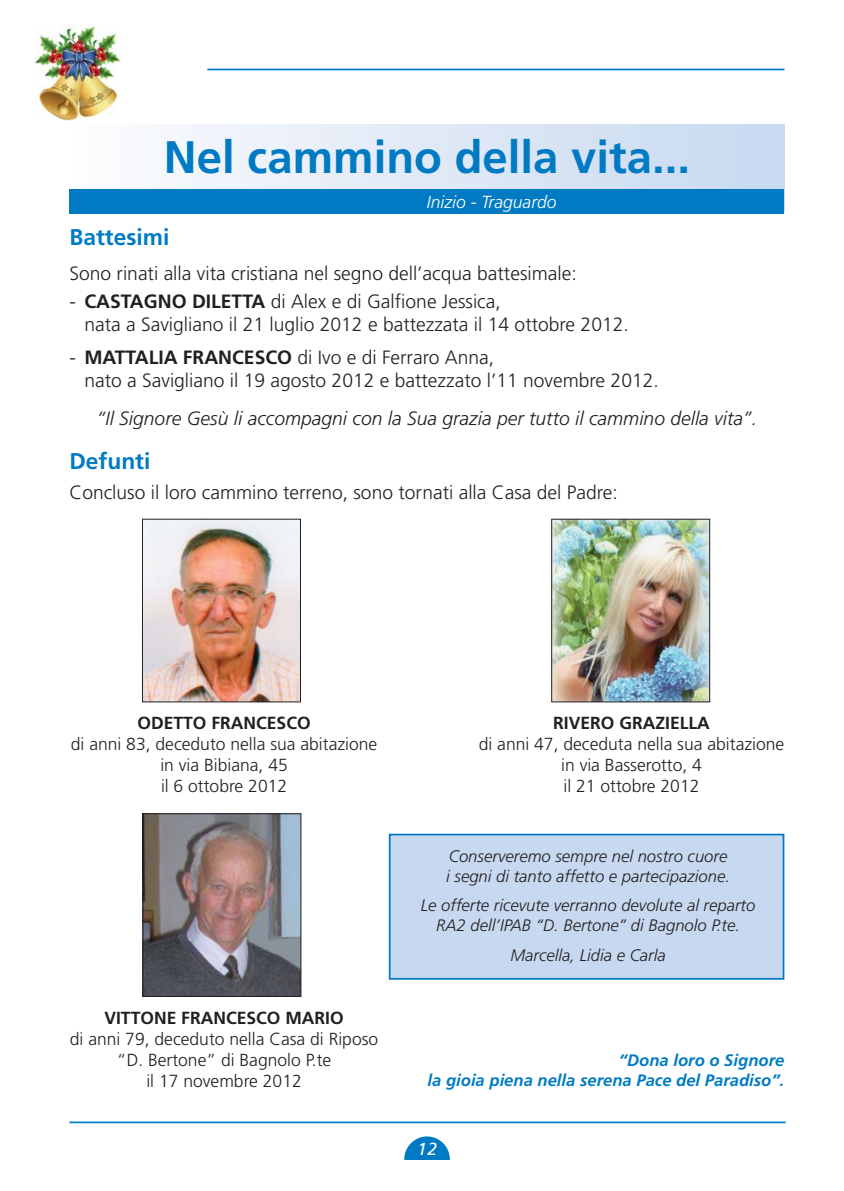
<style>
.page{position:relative;width:844px;height:1191px;background:#fff}
.page>*{position:absolute;margin:0;border:0;box-sizing:border-box;transform-origin:0 0}
.t1{font:700 45.5px "Frutiger";color:#007bc3}
.t2{font:700 22.75px "Frutiger";color:#007bc3}
.t3{font:300 19.25px/23.1px "Frutiger";color:#231f20}
.t4{font:italic 300 19.25px "Frutiger";color:#231f20}
.t5{font:300 17.5px/21px "Frutiger";color:#231f20;text-align:center}
.t6{font:700 17.5px "Frutiger";color:#231f20}
.t7{font:italic 300 17.5px "Frutiger";color:#fff}
.t8{font:italic 17.5px "Frutiger";color:#fff}
.t9{font:italic 300 16.62px/19.9px "Frutiger";color:#231f20}
.t10{font:italic 700 16.62px/19.9px "Frutiger";color:#007bc3;text-align:right}
.s1{font-weight:700}
</style>
<div class="page">
<hr style="left:69px;top:1121px;width:716px;height:2px;background:#007bc3">
<div style="left:404px;top:1136px;width:45px;height:45px;background:#007bc3;border-radius:50%"></div>
<div style="left:390px;top:1160px;width:74px;height:29px;background:#fff"></div>
<hr style="left:207px;top:69px;width:577px;height:1px;background:#007bc3">
<div style="left:69px;top:124px;width:715px;height:88px;background:linear-gradient(to right,#fcfcfe,#c7d8f0)"></div>
<div style="left:69px;top:189px;width:715px;height:25px;background:#007bc3"></div>
<img style="left:35px;top:25px;width:87px;height:96px">
<div style="left:390px;top:835px;width:392px;height:143px;background:#c7d9f0"></div>
<div style="left:388px;top:833px;width:396px;height:146px;border:2px solid #007bc3"></div>
<img style="left:144px;top:815px;width:155px;height:180px">
<div style="left:142px;top:813px;width:159px;height:184px;border:1px solid #231f20"></div>
<img style="left:144px;top:521px;width:155px;height:179px">
<div style="left:142px;top:519px;width:159px;height:183px;border:1px solid #231f20"></div>
<img style="left:553px;top:521px;width:155px;height:179px">
<div style="left:551px;top:519px;width:159px;height:183px;border:1px solid #231f20"></div>
<h1 class="t1" style="left:164px;top:139px;width:527px">Nel cammino della vita...</h1>
<p class="t7" style="left:427px;top:194px;width:131px">Inizio - Traguardo</p>
<p class="t2" style="left:69px;top:228px;width:101px">Battesimi</p>
<p class="t3" style="left:69px;top:263px;width:508px">Sono rinati alla vita cristiana nel segno dell’acqua battesimale:</p>
<p class="t3" style="left:84px;top:291px;width:545px;text-indent:-15px">- <span class="s1">CASTAGNO DILETTA</span> di Alex e di Galfione Jessica,<br>nata a Savigliano il 21 luglio 2012 e battezzata il 14 ottobre 2012.</p>
<p class="t3" style="left:84px;top:347px;width:575px;text-indent:-15px">- <span class="s1">MATTALIA FRANCESCO</span> di Ivo e di Ferraro Anna,<br>nato a Savigliano il 19 agosto 2012 e battezzato l’11 novembre 2012.</p>
<p class="t4" style="left:97px;top:410px;width:661px">“Il Signore Gesù li accompagni con la Sua grazia per tutto il cammino della vita”.</p>
<p class="t2" style="left:69px;top:452px;width:82px">Defunti</p>
<p class="t3" style="left:69px;top:482px;width:549px">Concluso il loro cammino terreno, sono tornati alla Casa del Padre:</p>
<p class="t6" style="left:137px;top:716px;width:175px">ODETTO FRANCESCO</p>
<p class="t5" style="left:71px;top:735px;width:308px">di anni 83, deceduto nella sua abitazione in via Bibiana, 45<br>il 6 ottobre 2012</p>
<p class="t6" style="left:104px;top:1010px;width:241px">VITTONE FRANCESCO MARIO</p>
<p class="t5" style="left:70px;top:1029px;width:310px">di anni 79, deceduto nella Casa di Riposo “D. Bertone” di Bagnolo P.te<br>il 17 novembre 2012</p>
<p class="t6" style="left:553px;top:716px;width:158px">RIVERO GRAZIELLA</p>
<p class="t5" style="left:478px;top:735px;width:307px">di anni 47, deceduta nella sua abitazione in via Basserotto, 4<br>il 21 ottobre 2012</p>
<p class="t9" style="left:446px;top:847px;width:285px">Conserveremo sempre nel nostro cuore i segni di tanto affetto e partecipazione.</p>
<p class="t9" style="left:421px;top:897px;width:336px;text-align:center">Le offerte ricevute verranno devolute al reparto<br>RA2 dell’IPAB “D. Bertone” di Bagnolo P.te.</p>
<p class="t9" style="left:510px;top:946px;width:157px">Marcella, Lidia e Carla</p>
<p class="t10" style="left:427px;top:1051px;width:358px">“Dona loro o Signore<br>la gioia piena nella serena Pace del Paradiso”.</p>
<p class="t8" style="left:417px;top:1141px;width:21px">12</p>
</div>
